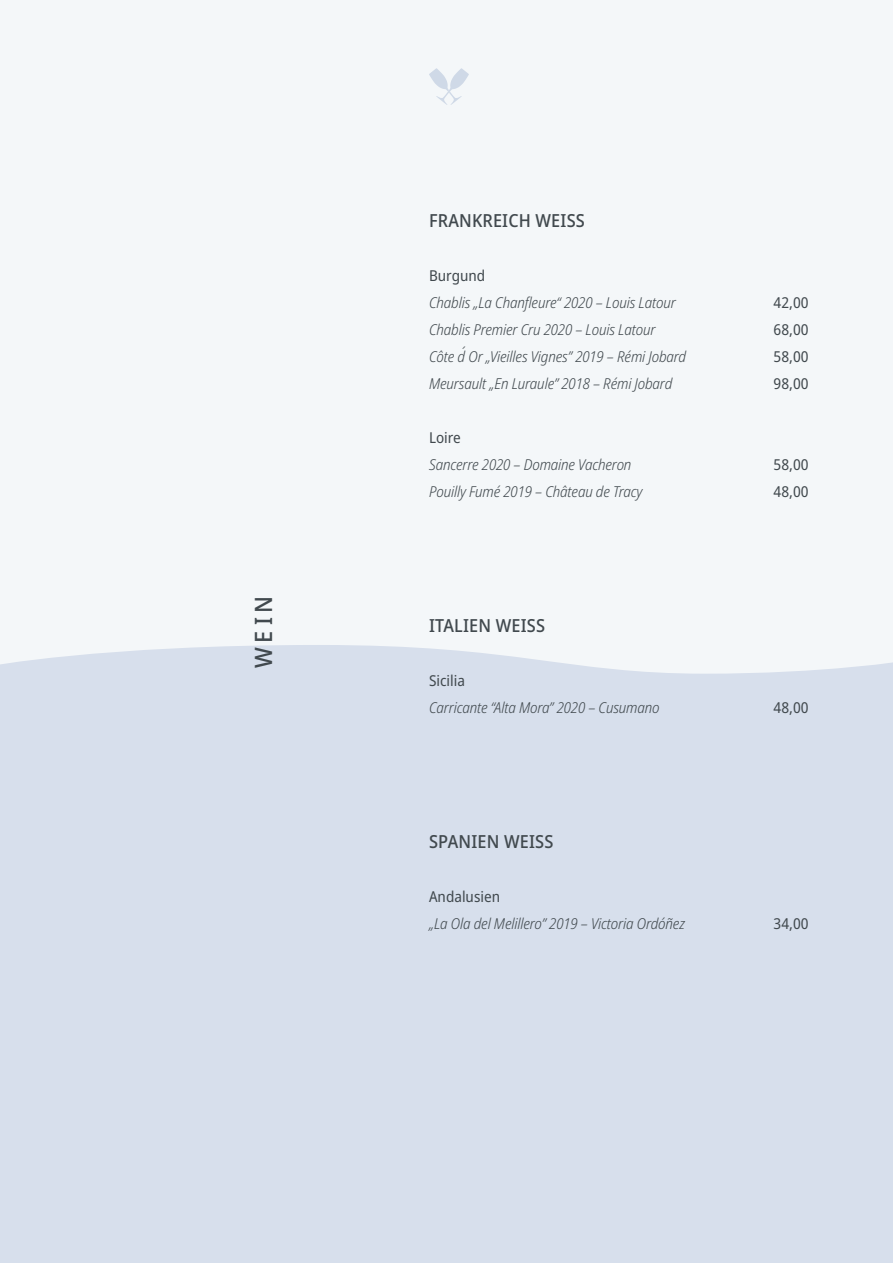
<style>
.page{position:relative;width:893px;height:1263px;background:#f4f7f9}
.page>*{position:absolute;margin:0;border:0;box-sizing:border-box;transform-origin:0 0}
.t1{font:500 semi-condensed 24px "Noto Sans";color:#41494e}
.t2{font:500 semi-condensed 18px "Noto Sans";letter-spacing:.01em;color:#41494e}
.t3{font:italic 300 semi-condensed 15px "Noto Sans";letter-spacing:-.01em;color:#41494e}
.t4{font:semi-condensed 15px "Noto Sans";color:#41494e}
</style>
<div class="page">
<svg style="left:429px;top:68px;width:40px;height:37px"></svg>
<div style="left:0;top:645px;width:893px;height:618px;background:#d7dfec"></div>
<h1 class="t1" style="left:247px;top:668px;width:74px;rotate:-90deg">WEIN</h1>
<p class="t2" style="left:429px;top:208px;width:157px">FRANKREICH WEISS</p>
<p class="t4" style="left:429px;top:265px;width:58px">Burgund</p>
<p class="t3" style="left:429px;top:292px;width:248px">Chablis „La Chanfleure“ 2020 – Louis Latour</p>
<p class="t4" style="left:774px;top:292px;width:36px">42,00</p>
<p class="t3" style="left:429px;top:319px;width:228px">Chablis Premier Cru 2020 – Louis Latour</p>
<p class="t4" style="left:774px;top:319px;width:36px">68,00</p>
<p class="t3" style="left:429px;top:346px;width:259px">Côte d´ Or „Vieilles Vignes” 2019 – Rémi Jobard</p>
<p class="t4" style="left:774px;top:346px;width:36px">58,00</p>
<p class="t3" style="left:429px;top:373px;width:245px">Meursault „En Luraule” 2018 – Rémi Jobard</p>
<p class="t4" style="left:774px;top:373px;width:36px">98,00</p>
<p class="t4" style="left:429px;top:427px;width:33px">Loire</p>
<p class="t3" style="left:429px;top:454px;width:204px">Sancerre 2020 – Domaine Vacheron</p>
<p class="t4" style="left:774px;top:454px;width:36px">58,00</p>
<p class="t3" style="left:429px;top:481px;width:215px">Pouilly Fumé 2019 – Château de Tracy</p>
<p class="t4" style="left:774px;top:481px;width:36px">48,00</p>
<p class="t2" style="left:429px;top:613px;width:118px">ITALIEN WEISS</p>
<p class="t4" style="left:429px;top:670px;width:38px">Sicilia</p>
<p class="t3" style="left:429px;top:697px;width:232px">Carricante “Alta Mora” 2020 – Cusumano</p>
<p class="t4" style="left:774px;top:697px;width:36px">48,00</p>
<p class="t2" style="left:429px;top:829px;width:126px">SPANIEN WEISS</p>
<p class="t4" style="left:429px;top:886px;width:72px">Andalusien</p>
<p class="t3" style="left:429px;top:913px;width:257px">„La Ola del Melillero” 2019 – Victoria Ordóñez</p>
<p class="t4" style="left:774px;top:913px;width:36px">34,00</p>
</div>
